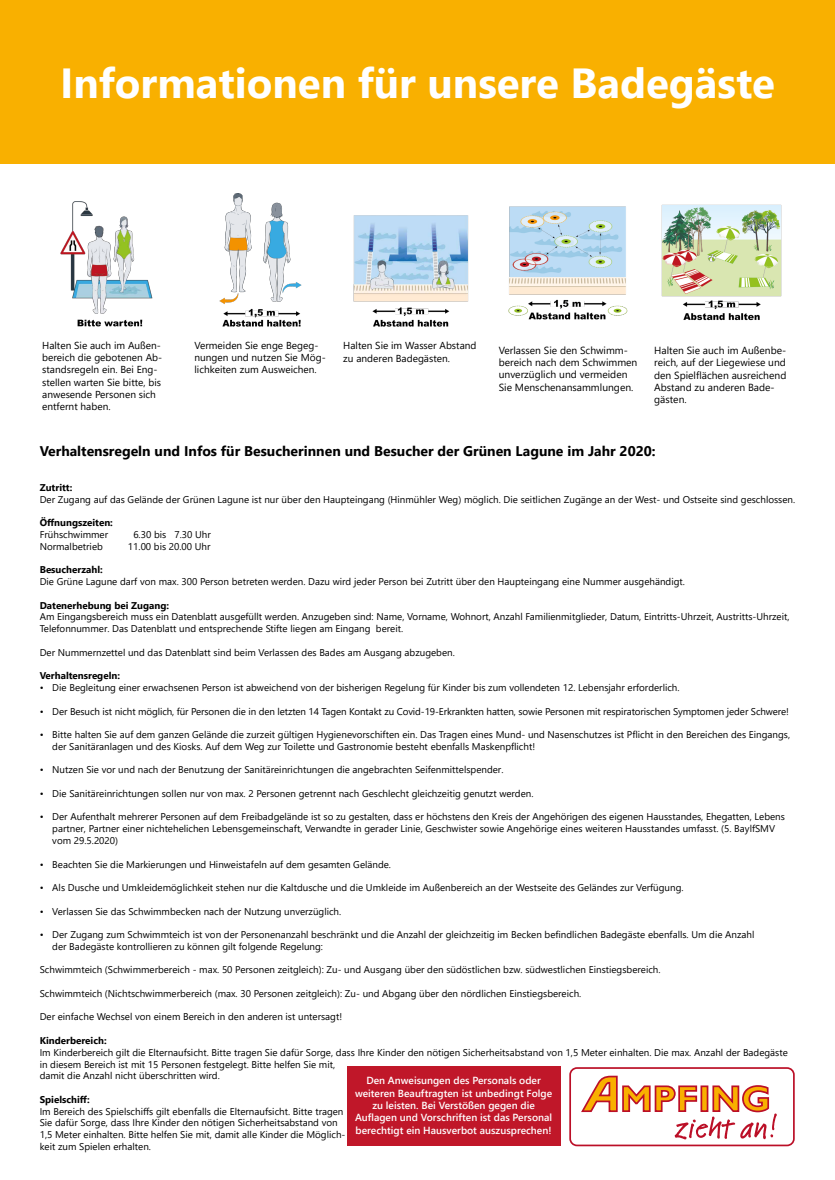
<style>
.page{position:relative;width:835px;height:1180px;background:#fff}
.page>*{position:absolute;margin:0;border:0;box-sizing:border-box;transform-origin:0 0}
.t1{font:700 42px "Segoe UI";color:#fff}
.t2{font:700 14px "Segoe UI";color:#000}
.t3{font:10.29px/12.4px "Segoe UI";color:#000}
.t4{font:600 10.25px/12.3px "Segoe UI";color:#fff;text-align:center}
.t5{font:10.11px/12.1px "Segoe UI";color:#000}
.t6{font:9.8px/11.8px "Segoe UI";color:#000}
.t7{font:700 9.8px "Segoe UI";color:#000}
</style>
<div class="page">
<div style="left:0;top:0;width:834px;height:164px;background:#f9b000"></div>
<div style="left:569px;top:1067px;width:225px;height:79px;border:2px solid #bb0f27;border-radius:7px"></div>
<svg style="left:581px;top:1075px;width:195px;height:64px"></svg>
<img style="left:60px;top:201px;width:93px;height:126px">
<img style="left:219px;top:194px;width:83px;height:133px">
<img style="left:353px;top:215px;width:116px;height:112px">
<img style="left:508px;top:206px;width:120px;height:114px">
<img style="left:661px;top:204px;width:121px;height:117px">
<div style="left:346px;top:1066px;width:214px;height:79px;background:#c01729"></div>
<h1 class="t1" style="left:60px;top:44px;width:716px">Informationen für unsere Badegäste</h1>
<p class="t5" style="left:42px;top:338px;width:121px">Halten Sie auch im Außen&shy;bereich die gebotenen Ab&shy;standsregeln ein. Bei Eng&shy;stellen warten Sie bitte, bis anwesende Personen sich entfernt haben.</p>
<p class="t5" style="left:194px;top:338px;width:133px">Vermeiden Sie enge Begeg&shy;nungen und nutzen Sie Mög&shy;lichkeiten zum Ausweichen.</p>
<p class="t5" style="left:343px;top:339px;width:135px">Halten Sie im Wasser Abstand zu anderen Badegästen.</p>
<p class="t3" style="left:498px;top:343px;width:140px">Verlassen Sie den Schwimm&shy;bereich nach dem Schwimmen unverzüglich und vermeiden<br>Sie Menschenansammlungen.</p>
<p class="t3" style="left:654px;top:343px;width:134px">Halten Sie auch im Außenbe&shy;reich, auf der Liegewiese und den Spielflächen ausreichend<br>Abstand zu anderen Bade&shy;gästen.</p>
<h2 class="t2" style="left:40px;top:437px;width:617px">Verhaltensregeln und Infos für Besucherinnen und Besucher der Grünen Lagune im Jahr 2020:</h2>
<p class="t7" style="left:40px;top:478px;width:34px">Zutritt:</p>
<p class="t6" style="left:40px;top:492px;width:757px">Der Zugang auf das Gelände der Grünen Lagune ist nur über den Haupteingang (Hinmühler Weg) möglich. Die seitlichen Zugänge an der West- und Ostseite sind geschlossen.</p>
<p class="t7" style="left:40px;top:513px;width:75px">Öffnungszeiten:</p>
<p class="t6" style="left:40px;top:528px;width:70px">Frühschwimmer</p>
<p class="t6" style="left:133px;top:528px;width:79px">6.30 bis 7.30 Uhr</p>
<p class="t6" style="left:40px;top:540px;width:65px">Normalbetrieb</p>
<p class="t6" style="left:128px;top:540px;width:84px">11.00 bis 20.00 Uhr</p>
<p class="t7" style="left:40px;top:561px;width:65px">Besucherzahl:</p>
<p class="t6" style="left:40px;top:575px;width:646px">Die Grüne Lagune darf von max. 300 Person betreten werden. Dazu wird jeder Person bei Zutritt über den Haupteingang eine Nummer ausgehändigt.</p>
<p class="t7" style="left:40px;top:596px;width:131px">Datenerhebung bei Zugang:</p>
<p class="t6" style="left:40px;top:610px;width:751px">Am Eingangsbereich muss ein Datenblatt ausgefüllt werden. Anzugeben sind: Name, Vorname, Wohnort, Anzahl Familienmitglieder, Datum, Eintritts-Uhrzeit, Austritts-Uhrzeit,<br>Telefonnummer. Das Datenblatt und entsprechende Stifte liegen am Eingang bereit.</p>
<p class="t6" style="left:40px;top:645px;width:416px">Der Nummernzettel und das Datenblatt sind beim Verlassen des Bades am Ausgang abzugeben.</p>
<p class="t7" style="left:40px;top:666px;width:82px">Verhaltensregeln:</p>
<p class="t6" style="left:40px;top:681px;width:641px">• Die Begleitung einer erwachsenen Person ist abweichend von der bisherigen Regelung für Kinder bis zum vollendeten 12. Lebensjahr erforderlich.</p>
<p class="t6" style="left:40px;top:704px;width:750px">• Der Besuch ist nicht möglich, für Personen die in den letzten 14 Tagen Kontakt zu Covid-19-Erkrankten hatten, sowie Personen mit respiratorischen Symptomen jeder Schwere!</p>
<p class="t6" style="left:52px;top:728px;width:739px;text-indent:-13px">• Bitte halten Sie auf dem ganzen Gelände die zurzeit gültigen Hygienevorschiften ein. Das Tragen eines Mund- und Nasenschutzes ist Pflicht in den Bereichen des Eingangs, der Sanitäranlagen und des Kiosks. Auf dem Weg zur Toilette und Gastronomie besteht ebenfalls Maskenpflicht!</p>
<p class="t6" style="left:40px;top:763px;width:465px">• Nutzen Sie vor und nach der Benutzung der Sanitäreinrichtungen die angebrachten Seifenmittelspender.</p>
<p class="t6" style="left:40px;top:786px;width:495px">• Die Sanitäreinrichtungen sollen nur von max. 2 Personen getrennt nach Geschlecht gleichzeitig genutzt werden.</p>
<p class="t6" style="left:52px;top:810px;width:734px;text-indent:-13px">• Der Aufenthalt mehrerer Personen auf dem Freibadgelände ist so zu gestalten, dass er höchstens den Kreis der Angehörigen des eigenen Hausstandes, Ehegatten, Lebens partner, Partner einer nichtehelichen Lebensgemeinschaft, Verwandte in gerader Linie, Geschwister sowie Angehörige eines weiteren Hausstandes umfasst. (5. BaylfSMV vom 29.5.2020)</p>
<p class="t6" style="left:40px;top:857px;width:353px">• Beachten Sie die Markierungen und Hinweistafeln auf dem gesamten Gelände.</p>
<p class="t6" style="left:40px;top:881px;width:645px">• Als Dusche und Umkleidemöglichkeit stehen nur die Kaltdusche und die Umkleide im Außenbereich an der Westseite des Geländes zur Verfügung.</p>
<p class="t6" style="left:40px;top:904px;width:303px">• Verlassen Sie das Schwimmbecken nach der Nutzung unverzüglich.</p>
<p class="t6" style="left:52px;top:928px;width:703px;text-indent:-13px">• Der Zugang zum Schwimmteich ist von der Personenanzahl beschränkt und die Anzahl der gleichzeitig im Becken befindlichen Badegäste ebenfalls. Um die Anzahl der Badegäste kontrollieren zu können gilt folgende Regelung:</p>
<p class="t6" style="left:40px;top:963px;width:622px">Schwimmteich (Schwimmerbereich - max. 50 Personen zeitgleich): Zu- und Ausgang über den südöstlichen bzw. südwestlichen Einstiegsbereich.</p>
<p class="t6" style="left:40px;top:986px;width:543px">Schwimmteich (Nichtschwimmerbereich (max. 30 Personen zeitgleich): Zu- und Abgang über den nördlichen Einstiegsbereich.</p>
<p class="t6" style="left:40px;top:1010px;width:304px">Der einfache Wechsel von einem Bereich in den anderen ist untersagt!</p>
<p class="t7" style="left:40px;top:1031px;width:68px">Kinderbereich:</p>
<p class="t6" style="left:40px;top:1045px;width:749px">Im Kinderbereich gilt die Elternaufsicht. Bitte tragen Sie dafür Sorge, dass Ihre Kinder den nötigen Sicherheitsabstand von 1,5 Meter einhalten. Die max. Anzahl der Badegäste in diesem Bereich ist mit 15 Personen festgelegt. Bitte helfen Sie mit,<br>damit die Anzahl nicht überschritten wird.</p>
<p class="t7" style="left:40px;top:1090px;width:52px">Spielschiff:</p>
<p class="t6" style="left:40px;top:1104px;width:307px">Im Bereich des Spielschiffs gilt ebenfalls die Elternaufsicht. Bitte tragen Sie dafür Sorge, dass Ihre Kinder den nötigen Sicherheitsabstand von 1,5 Meter einhalten. Bitte helfen Sie mit, damit alle Kinder die Möglich&shy;keit zum Spielen erhalten.</p>
<p class="t4" style="left:355px;top:1073px;width:199px">Den Anweisungen des Personals oder weiteren Beauftragten ist unbedingt Folge zu leisten. Bei Verstößen gegen die Auflagen und Vorschriften ist das Personal berechtigt ein Hausverbot auszusprechen!</p>
</div>
